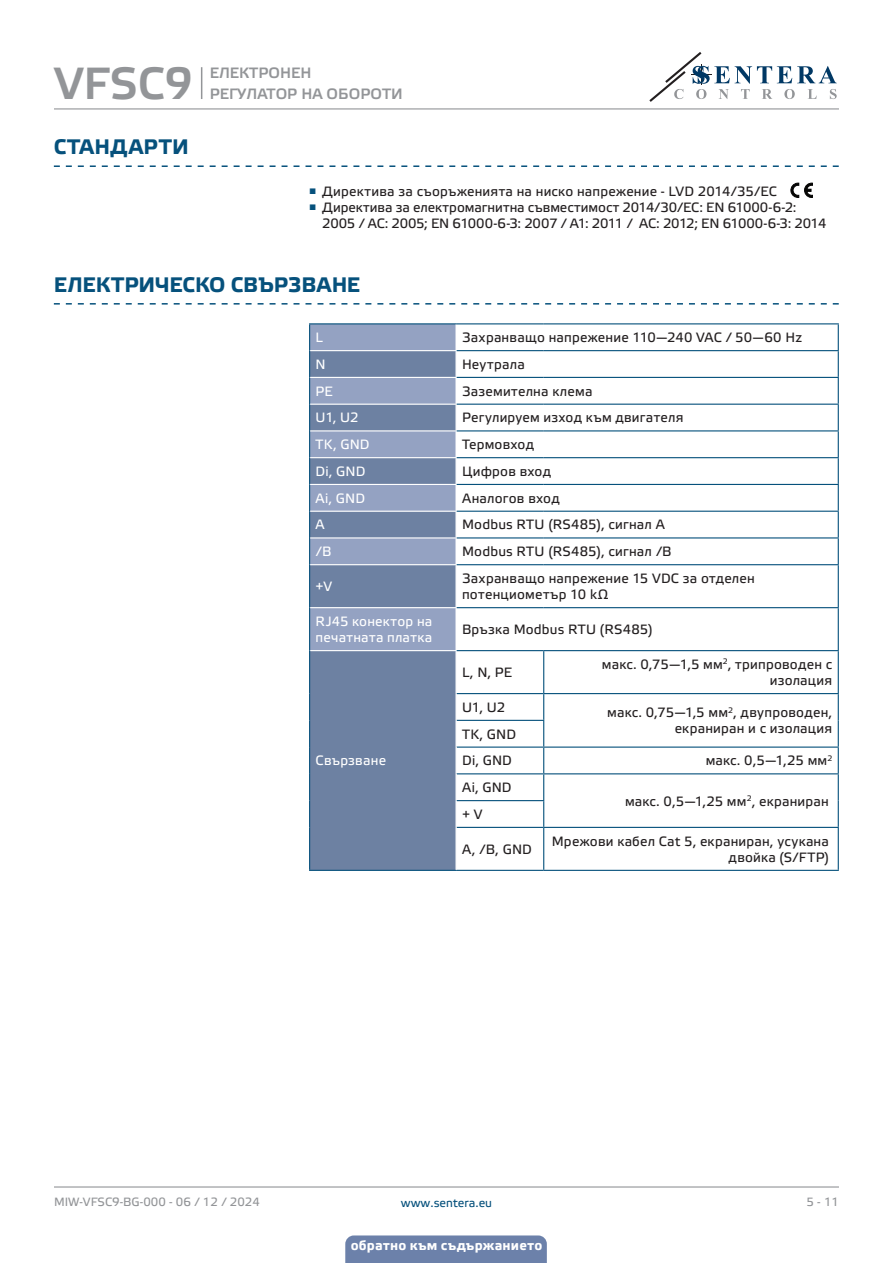
<style>
.page{position:relative;width:893px;height:1263px;background:#fff}
.page>*{position:absolute;margin:0;border:0;box-sizing:border-box;transform-origin:0 0}
.t1{font:45px "Etelka Medium Pro";color:#939598}
.t2{font:700 21px "Etelka Text Pro";letter-spacing:.005em;color:#06517c}
.t3{font:700 21px "Etelka Text Pro";letter-spacing:.025em;color:#06517c}
.t4{font:15px/21px "Etelka Medium Pro";color:#939598}
.table_text{font:13.5px/16.2px "Etelka Text Pro";letter-spacing:.015em;color:#231f20;text-align:right}
.table_text-2{font:13.5px/16.2px "Etelka Text Pro";letter-spacing:-.005em;color:#231f20}
.TABLE_TEXT_WHITE{font:13.5px/16.2px "Etelka Text Pro";letter-spacing:.015em;color:#fff}
.t5{font:700 13.5px "Etelka Text Pro";letter-spacing:.015em;color:#fff}
.t6{font:12px "Etelka Text Pro";color:#939598}
.t7{font:12px "Etelka Text Pro";color:#06517c}
</style>
<div class="page">
<hr style="left:54px;top:108px;width:785px;height:1px;background:#939598">
<hr style="left:54px;top:1186px;width:785px;height:1px;background:#939598">
<svg style="left:649px;top:52px;width:188px;height:50px"></svg>
<div style="left:345px;top:1235px;width:202px;height:28px;background:#6c81aa"></div>
<svg style="left:54px;top:165px;width:785px;height:2px"></svg>
<svg style="left:54px;top:303px;width:785px;height:2px"></svg>
<svg style="left:790px;top:183px;width:22px;height:15px"></svg>
<div style="left:310px;top:324px;width:145px;height:26px;background:#94a2c2"></div>
<svg style="left:457px;top:324px;width:381px;height:546px"></svg>
<svg style="left:310px;top:351px;width:145px;height:519px;background:#788bab"></svg>
<hr style="left:309px;top:323px;width:147px;height:1px;background:#06517c">
<svg style="left:309px;top:324px;width:1px;height:241px"></svg>
<svg style="left:838px;top:324px;width:1px;height:240px"></svg>
<hr style="left:309px;top:565px;width:1px;height:43px;background:#06517c">
<hr style="left:838px;top:565px;width:1px;height:42px;background:#06517c">
<hr style="left:309px;top:608px;width:1px;height:43px;background:#06517c">
<hr style="left:838px;top:608px;width:1px;height:42px;background:#06517c">
<hr style="left:310px;top:377px;width:147px;height:1px;background:#fff">
<hr style="left:310px;top:404px;width:147px;height:1px;background:#fff">
<hr style="left:310px;top:430px;width:147px;height:1px;background:#fff">
<hr style="left:310px;top:457px;width:147px;height:1px;background:#fff">
<hr style="left:310px;top:484px;width:147px;height:1px;background:#fff">
<hr style="left:310px;top:511px;width:147px;height:1px;background:#fff">
<hr style="left:310px;top:537px;width:147px;height:1px;background:#fff">
<hr style="left:310px;top:564px;width:147px;height:1px;background:#fff">
<hr style="left:310px;top:607px;width:147px;height:1px;background:#fff">
<hr style="left:310px;top:650px;width:147px;height:1px;background:#fff">
<hr style="left:309px;top:651px;width:1px;height:43px;background:#06517c">
<svg style="left:309px;top:694px;width:1px;height:133px"></svg>
<hr style="left:309px;top:827px;width:1px;height:43px;background:#06517c">
<hr style="left:309px;top:870px;width:147px;height:1px;background:#06517c">
<hr style="left:543px;top:651px;width:1px;height:42px;background:#06517c">
<hr style="left:838px;top:651px;width:1px;height:42px;background:#06517c">
<hr style="left:457px;top:693px;width:87px;height:1px;background:#06517c">
<hr style="left:544px;top:693px;width:295px;height:1px;background:#06517c">
<hr style="left:457px;top:720px;width:87px;height:1px;background:#06517c">
<hr style="left:457px;top:746px;width:87px;height:2px;background:#06517c">
<hr style="left:544px;top:746px;width:295px;height:2px;background:#06517c">
<hr style="left:457px;top:773px;width:87px;height:1px;background:#06517c">
<hr style="left:544px;top:773px;width:295px;height:1px;background:#06517c">
<svg style="left:838px;top:694px;width:1px;height:133px"></svg>
<hr style="left:457px;top:800px;width:87px;height:1px;background:#06517c">
<svg style="left:543px;top:694px;width:1px;height:133px"></svg>
<hr style="left:457px;top:827px;width:87px;height:1px;background:#06517c">
<hr style="left:544px;top:827px;width:295px;height:1px;background:#06517c">
<hr style="left:543px;top:828px;width:1px;height:42px;background:#06517c">
<hr style="left:838px;top:828px;width:1px;height:42px;background:#06517c">
<hr style="left:456px;top:870px;width:88px;height:1px;background:#06517c">
<hr style="left:544px;top:870px;width:295px;height:1px;background:#06517c">
<hr style="left:456px;top:323px;width:88px;height:1px;background:#06517c">
<hr style="left:544px;top:323px;width:295px;height:1px;background:#06517c">
<hr style="left:457px;top:350px;width:87px;height:1px;background:#06517c">
<hr style="left:544px;top:350px;width:295px;height:1px;background:#06517c">
<hr style="left:457px;top:377px;width:87px;height:1px;background:#06517c">
<hr style="left:544px;top:377px;width:295px;height:1px;background:#06517c">
<hr style="left:457px;top:404px;width:87px;height:1px;background:#06517c">
<hr style="left:544px;top:404px;width:295px;height:1px;background:#06517c">
<hr style="left:457px;top:430px;width:87px;height:1px;background:#06517c">
<hr style="left:544px;top:430px;width:295px;height:1px;background:#06517c">
<hr style="left:457px;top:457px;width:87px;height:1px;background:#06517c">
<hr style="left:544px;top:457px;width:295px;height:1px;background:#06517c">
<hr style="left:457px;top:484px;width:87px;height:1px;background:#06517c">
<hr style="left:544px;top:484px;width:295px;height:1px;background:#06517c">
<hr style="left:457px;top:511px;width:87px;height:1px;background:#06517c">
<hr style="left:544px;top:511px;width:295px;height:1px;background:#06517c">
<hr style="left:457px;top:537px;width:87px;height:1px;background:#06517c">
<hr style="left:544px;top:537px;width:295px;height:1px;background:#06517c">
<hr style="left:457px;top:564px;width:87px;height:1px;background:#06517c">
<hr style="left:544px;top:564px;width:295px;height:1px;background:#06517c">
<hr style="left:457px;top:607px;width:87px;height:1px;background:#06517c">
<hr style="left:544px;top:607px;width:295px;height:1px;background:#06517c">
<hr style="left:457px;top:650px;width:87px;height:1px;background:#06517c">
<hr style="left:544px;top:650px;width:295px;height:1px;background:#06517c">
<hr style="left:201px;top:67px;width:1px;height:32px;background:#939598">
<h1 class="t1" style="left:54px;top:59px;width:140px">VFSC9</h1>
<p class="t4" style="left:210px;top:63px;width:195px">ЕЛЕКТРОНЕН<br>РЕГУЛАТОР НА ОБОРОТИ</p>
<p class="t3" style="left:54px;top:135px;width:136px">СТАНДАРТИ</p>
<p class="table_text" style="left:309px;top:184px;width:469px"><sup>■</sup> Директива за съоръженията на ниско напрежение - LVD 2014/35/EC</p>
<p class="table_text-2" style="left:322px;top:200px;width:506px;text-indent:-13px"><sup>■</sup> Директива за електромагнитна съвместимост 2014/30/EС: EN 61000-6-2:<br>2005 / AC: 2005; EN 61000-6-3: 2007 / A1: 2011 / AC: 2012; EN 61000-6-3: 2014</p>
<p class="t2" style="left:54px;top:273px;width:308px">ЕЛЕКТРИЧЕСКО СВЪРЗВАНЕ</p>
<p class="TABLE_TEXT_WHITE" style="left:316px;top:330px;width:9px">L</p>
<p class="table_text" style="left:462px;top:330px;width:341px">Захранващо напрежение 110—240 VAC / 50—60 Hz</p>
<p class="TABLE_TEXT_WHITE" style="left:316px;top:357px;width:12px">N</p>
<p class="table_text" style="left:462px;top:357px;width:64px">Неутрала</p>
<p class="TABLE_TEXT_WHITE" style="left:316px;top:384px;width:19px">PE</p>
<p class="table_text" style="left:462px;top:384px;width:132px">Заземителна клема</p>
<p class="TABLE_TEXT_WHITE" style="left:316px;top:410px;width:45px">U1, U2</p>
<p class="table_text" style="left:462px;top:410px;width:223px">Регулируем изход към двигателя</p>
<p class="TABLE_TEXT_WHITE" style="left:316px;top:437px;width:56px">TK, GND</p>
<p class="table_text" style="left:462px;top:437px;width:73px">Термовход</p>
<p class="TABLE_TEXT_WHITE" style="left:316px;top:464px;width:51px">Di, GND</p>
<p class="table_text" style="left:462px;top:464px;width:90px">Цифров вход</p>
<p class="TABLE_TEXT_WHITE" style="left:316px;top:491px;width:51px">Ai, GND</p>
<p class="table_text" style="left:462px;top:491px;width:99px">Аналогов вход</p>
<p class="TABLE_TEXT_WHITE" style="left:316px;top:517px;width:11px">A</p>
<p class="table_text" style="left:462px;top:517px;width:204px">Modbus RTU (RS485), сигнал A</p>
<p class="TABLE_TEXT_WHITE" style="left:316px;top:544px;width:18px">/B</p>
<p class="table_text" style="left:462px;top:544px;width:211px">Modbus RTU (RS485), сигнал /B</p>
<p class="TABLE_TEXT_WHITE" style="left:316px;top:579px;width:18px">+V</p>
<p class="table_text" style="left:462px;top:571px;width:294px;text-align:left">Захранващо напрежение 15 VDC за отделен потенциометър 10 kΩ</p>
<p class="TABLE_TEXT_WHITE" style="left:316px;top:614px;width:118px">RJ45 конектор на печатната платка</p>
<p class="table_text" style="left:462px;top:622px;width:192px">Връзка Modbus RTU (RS485)</p>
<p class="TABLE_TEXT_WHITE" style="left:316px;top:753px;width:72px">Свързване</p>
<p class="table_text" style="left:462px;top:665px;width:52px">L, N, PE</p>
<p class="table_text" style="left:602px;top:657px;width:232px">макс. 0,75—1,5 мм<sup>2</sup>, трипроводен с изолация</p>
<p class="table_text" style="left:462px;top:700px;width:45px">U1, U2</p>
<p class="table_text" style="left:607px;top:705px;width:227px">макс. 0,75—1,5 мм<sup>2</sup>, двупроводен, екраниран и с изолация</p>
<p class="table_text" style="left:462px;top:727px;width:56px">TK, GND</p>
<p class="table_text" style="left:462px;top:753px;width:51px">Di, GND</p>
<p class="table_text" style="left:706px;top:753px;width:128px">макс. 0,5—1,25 мм<sup>2</sup></p>
<p class="table_text" style="left:462px;top:780px;width:51px">Ai, GND</p>
<p class="table_text" style="left:625px;top:793px;width:205px">макс. 0,5—1,25 мм<sup>2</sup>, екраниран</p>
<p class="table_text" style="left:462px;top:807px;width:22px">+ V</p>
<p class="table_text" style="left:462px;top:842px;width:71px">A, /B, GND</p>
<p class="table_text" style="left:552px;top:834px;width:279px">Мрежови кабел Cat 5, екраниран, усукана двойка (S/FTP)</p>
<p class="t6" style="left:54px;top:1195px;width:207px">MIW-VFSC9-BG-000 - 06 / 12 / 2024</p>
<p class="t7" style="left:401px;top:1196px;width:93px">www.sentera.eu</p>
<p class="t6" style="left:806px;top:1195px;width:34px">5 - 11</p>
<p class="t5" style="left:351px;top:1238px;width:193px">обратно към съдържанието</p>
</div>
